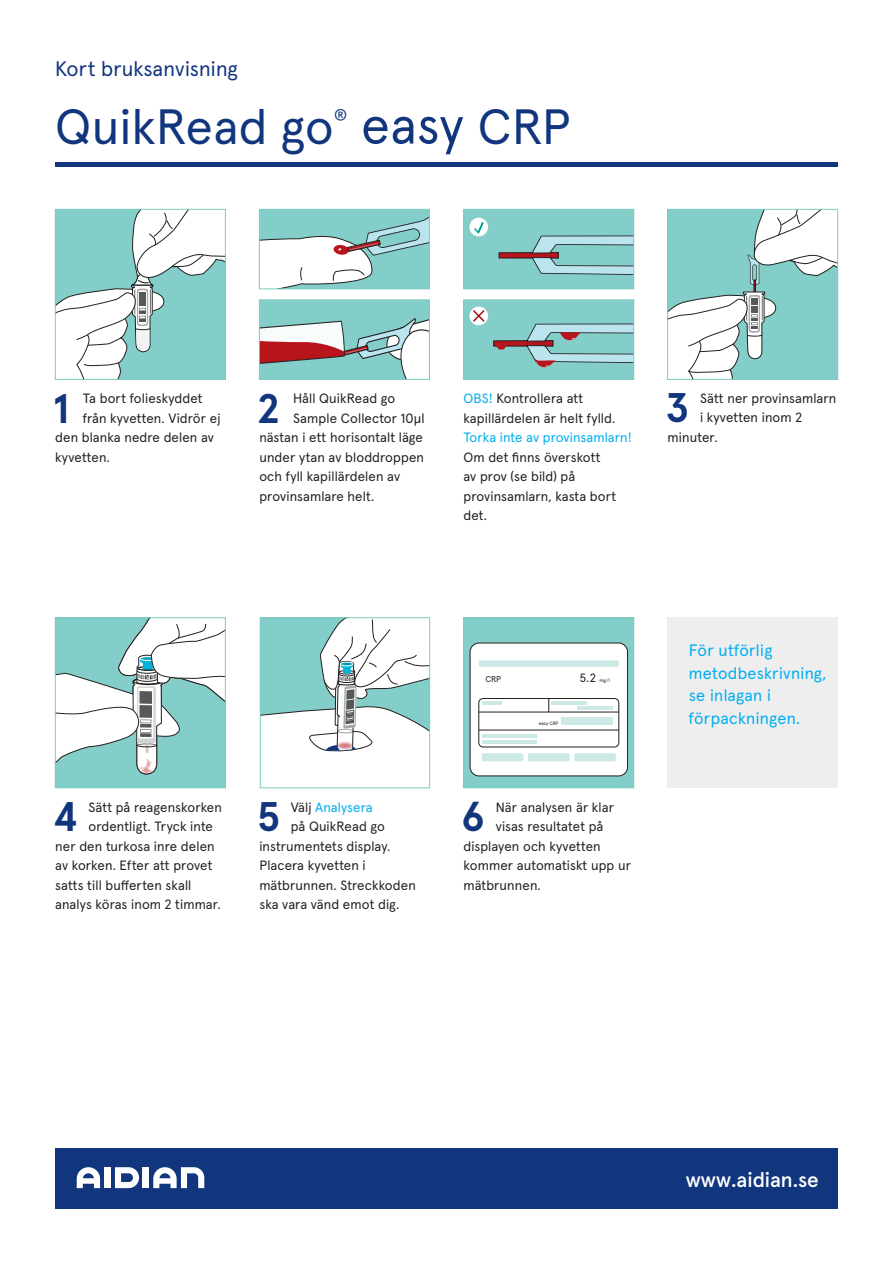
<style>
.page{position:relative;width:893px;height:1263px;background:#fff}
.page>*{position:absolute;margin:0;border:0;box-sizing:border-box;transform-origin:0 0}
.t1{font:52.5px "Apercu Pro";color:#11367e}
.t2{font:49.5px "Apercu Pro";letter-spacing:.01em;color:#11367e}
.t3{font:700 41.4px "Apercu Pro";color:#11367e}
.t4{font:21px "Apercu Pro";letter-spacing:.01em;color:#11367e}
.t5{font:500 21px "Apercu Pro";color:#fff}
.t6{font:16.5px/22.5px "Apercu Pro";letter-spacing:.02em;color:#00aeef}
.t7{font:14.85px "Apercu Pro";color:#11367e}
.t8{font:13.5px/19.5px "Apercu Pro";letter-spacing:.01em;color:#231f20}
.t9{font:13.5px "Apercu Pro";letter-spacing:.005em;color:#00aeef}
.t10{font:12px "Apercu";color:#231f20}
.t11{font:8.4px "Apercu";color:#231f20}
.t12{font:4.8px "Apercu";letter-spacing:-.01em;color:#231f20}
.s1{font-size:49.5px}
.s2{color:#00aeef}
.s3{color:#231f20}
</style>
<div class="page">
<svg style="left:57px;top:211px;width:167px;height:167px"></svg>
<div style="left:55px;top:209px;width:171px;height:171px;border:1px solid #7eccc2"></div>
<svg style="left:261px;top:211px;width:167px;height:76px"></svg>
<div style="left:259px;top:209px;width:171px;height:80px;border:1px solid #7eccc2"></div>
<div style="left:464px;top:209px;width:170px;height:80px;background:#83cec8"></div>
<svg style="left:498px;top:235px;width:134px;height:40px"></svg>
<div style="left:463px;top:209px;width:171px;height:80px;border:1px solid #7eccc2"></div>
<div style="left:259px;top:300px;width:170px;height:79px;background:#83cec8"></div>
<svg style="left:261px;top:318px;width:167px;height:60px"></svg>
<div style="left:259px;top:300px;width:171px;height:80px;border:1px solid #7eccc2"></div>
<div style="left:464px;top:300px;width:170px;height:79px;background:#83cec8"></div>
<svg style="left:493px;top:323px;width:139px;height:45px"></svg>
<div style="left:463px;top:300px;width:171px;height:80px;border:1px solid #7eccc2"></div>
<svg style="left:669px;top:211px;width:167px;height:167px"></svg>
<div style="left:667px;top:209px;width:171px;height:171px;border:1px solid #7eccc2"></div>
<div style="left:55px;top:618px;width:170px;height:170px;background:#83cec8"></div>
<svg style="left:57px;top:619px;width:167px;height:156px"></svg>
<div style="left:55px;top:617px;width:171px;height:171px;border:1px solid #7eccc2"></div>
<svg style="left:262px;top:619px;width:166px;height:133px"></svg>
<div style="left:260px;top:617px;width:170px;height:171px;border:1px solid #7eccc2"></div>
<div style="left:464px;top:618px;width:170px;height:170px;background:#83cec8"></div>
<div style="left:470px;top:643px;width:157px;height:133px;background:#fff;border-radius:9px"></div>
<div style="left:470px;top:642px;width:158px;height:134px;border:1px solid #231f20;border-radius:9px"></div>
<div style="left:479px;top:660px;width:140px;height:7px;background:#cce9e6;border-radius:2px"></div>
<div style="left:478px;top:698px;width:141px;height:49px;border:1px solid #231f20;border-radius:4px"></div>
<div style="left:482px;top:753px;width:41px;height:8px;background:#cce9e6;border-radius:2px"></div>
<div style="left:528px;top:753px;width:42px;height:8px;background:#cce9e6;border-radius:2px"></div>
<div style="left:574px;top:753px;width:42px;height:8px;background:#cce9e6;border-radius:2px"></div>
<hr style="left:479px;top:712px;width:140px;height:1px;background:#231f20">
<hr style="left:479px;top:730px;width:140px;height:1px;background:#231f20">
<svg style="left:548px;top:698px;width:1px;height:14px"></svg>
<hr style="left:482px;top:701px;width:20px;height:3px;background:#cce9e6">
<hr style="left:482px;top:734px;width:55px;height:3px;background:#cce9e6">
<hr style="left:482px;top:740px;width:55px;height:3px;background:#cce9e6">
<hr style="left:551px;top:701px;width:36px;height:3px;background:#cce9e6">
<hr style="left:577px;top:706px;width:36px;height:3px;background:#cce9e6">
<hr style="left:561px;top:722px;width:52px;height:3px;background:#cce9e6">
<hr style="left:561px;top:717px;width:52px;height:3px;background:#cce9e6">
<div style="left:463px;top:617px;width:171px;height:171px;border:1px solid #7eccc2"></div>
<svg style="left:469px;top:307px;width:19px;height:18px"></svg>
<div style="left:469px;top:218px;width:19px;height:18px;background:#fff;border-radius:50%"></div>
<svg style="left:472px;top:309px;width:14px;height:14px"></svg>
<svg style="left:473px;top:222px;width:12px;height:13px"></svg>
<hr style="left:55px;top:162px;width:783px;height:4px;background:#11367e">
<div style="left:55px;top:1148px;width:783px;height:60px;background:#11367e"></div>
<svg style="left:115px;top:1167px;width:24px;height:21px"></svg>
<div style="left:104px;top:1167px;width:7px;height:21px;background:#fff"></div>
<div style="left:143px;top:1167px;width:6px;height:21px;background:#fff"></div>
<svg style="left:77px;top:1167px;width:23px;height:21px"></svg>
<svg style="left:153px;top:1167px;width:51px;height:21px"></svg>
<div style="left:668px;top:617px;width:170px;height:171px;background:#eeeeef"></div>
<h3 class="t4" style="left:55px;top:53px;width:184px">Kort bruksanvisning</h3>
<h2 class="t2" style="left:55px;top:88px;width:280px">QuikRead go</h2>
<p class="t7" style="left:334px;top:103px;width:15px">®</p>
<h1 class="t1" style="left:361px;top:85px;width:211px">easy <span class="s1">CRP</span></h1>
<h3 class="t3" style="left:53px;top:376px;width:17px">1</h3>
<p class="t8" style="left:83px;top:388px;width:121px">Ta bort folieskyddet</p>
<p class="t8" style="left:83px;top:407px;width:139px">från kyvetten. Vidrör ej</p>
<p class="t8" style="left:55px;top:427px;width:160px">den blanka nedre delen av</p>
<p class="t8" style="left:55px;top:446px;width:56px">kyvetten.</p>
<h3 class="t3" style="left:258px;top:376px;width:23px">2</h3>
<p class="t8" style="left:293px;top:388px;width:104px">Håll QuikRead go</p>
<p class="t8" style="left:293px;top:407px;width:133px">Sample Collector 10µl</p>
<p class="t8" style="left:259px;top:427px;width:165px">nästan i ett horisontalt läge</p>
<p class="t8" style="left:259px;top:446px;width:166px">under ytan av bloddroppen</p>
<p class="t8" style="left:259px;top:466px;width:142px">och fyll kapillärdelen av</p>
<p class="t8" style="left:259px;top:485px;width:116px">provinsamlare helt.</p>
<p class="t8" style="left:463px;top:388px;width:153px"><span class="s2">OBS!</span> Kontrollera att kapillärdelen är helt fylld.</p>
<p class="t9" style="left:463px;top:427px;width:170px">Torka inte av provinsamlarn!</p>
<p class="t8" style="left:463px;top:446px;width:154px">Om det finns överskott av prov (se bild) på provinsamlarn, kasta bort det.</p>
<h3 class="t3" style="left:666px;top:376px;width:24px">3</h3>
<p class="t8" style="left:700px;top:387px;width:138px">Sätt ner provinsamlarn</p>
<p class="t8" style="left:700px;top:407px;width:104px">i kyvetten inom 2</p>
<p class="t8" style="left:668px;top:426px;width:52px">minuter.</p>
<h3 class="t3" style="left:54px;top:784px;width:25px">4</h3>
<p class="t8" style="left:88px;top:796px;width:135px">Sätt på reagenskorken</p>
<p class="t8" style="left:88px;top:816px;width:126px">ordentligt. Tryck inte</p>
<p class="t8" style="left:55px;top:835px;width:161px">ner den turkosa inre delen</p>
<p class="t8" style="left:55px;top:855px;width:159px">av korken. Efter att provet</p>
<p class="t8" style="left:55px;top:874px;width:138px">satts till bufferten skall</p>
<p class="t8" style="left:55px;top:894px;width:167px">analys köras inom 2 timmar.</p>
<h3 class="t3" style="left:258px;top:784px;width:23px">5</h3>
<p class="t9" style="left:291px;top:797px;width:83px"><span class="s3">Välj</span> Analysera</p>
<p class="t8" style="left:291px;top:816px;width:96px">på QuikRead go</p>
<p class="t8" style="left:259px;top:835px;width:133px">instrumentets display.</p>
<p class="t8" style="left:259px;top:855px;width:108px">Placera kyvetten i</p>
<p class="t8" style="left:259px;top:874px;width:158px">mätbrunnen. Streckkoden</p>
<p class="t8" style="left:259px;top:894px;width:141px">ska vara vänd emot dig.</p>
<p class="t11" style="left:485px;top:674px;width:17px">CRP</p>
<p class="t10" style="left:579px;top:671px;width:18px">5.2</p>
<p class="t12" style="left:599px;top:677px;width:12px">mg/l</p>
<p class="t12" style="left:539px;top:720px;width:21px">easy CRP</p>
<h3 class="t3" style="left:462px;top:784px;width:24px">6</h3>
<p class="t8" style="left:496px;top:796px;width:120px">När analysen är klar</p>
<p class="t8" style="left:496px;top:816px;width:109px">visas resultatet på</p>
<p class="t8" style="left:463px;top:835px;width:139px">displayen och kyvetten</p>
<p class="t8" style="left:463px;top:855px;width:169px">kommer automatiskt upp ur</p>
<p class="t8" style="left:463px;top:874px;width:79px">mätbrunnen.</p>
<p class="t6" style="left:689px;top:638px;width:139px">För utförlig metodbeskrivning, se inlagan i förpackningen.</p>
<h3 class="t5" style="left:686px;top:1163px;width:135px">www.aidian.se</h3>
</div>
